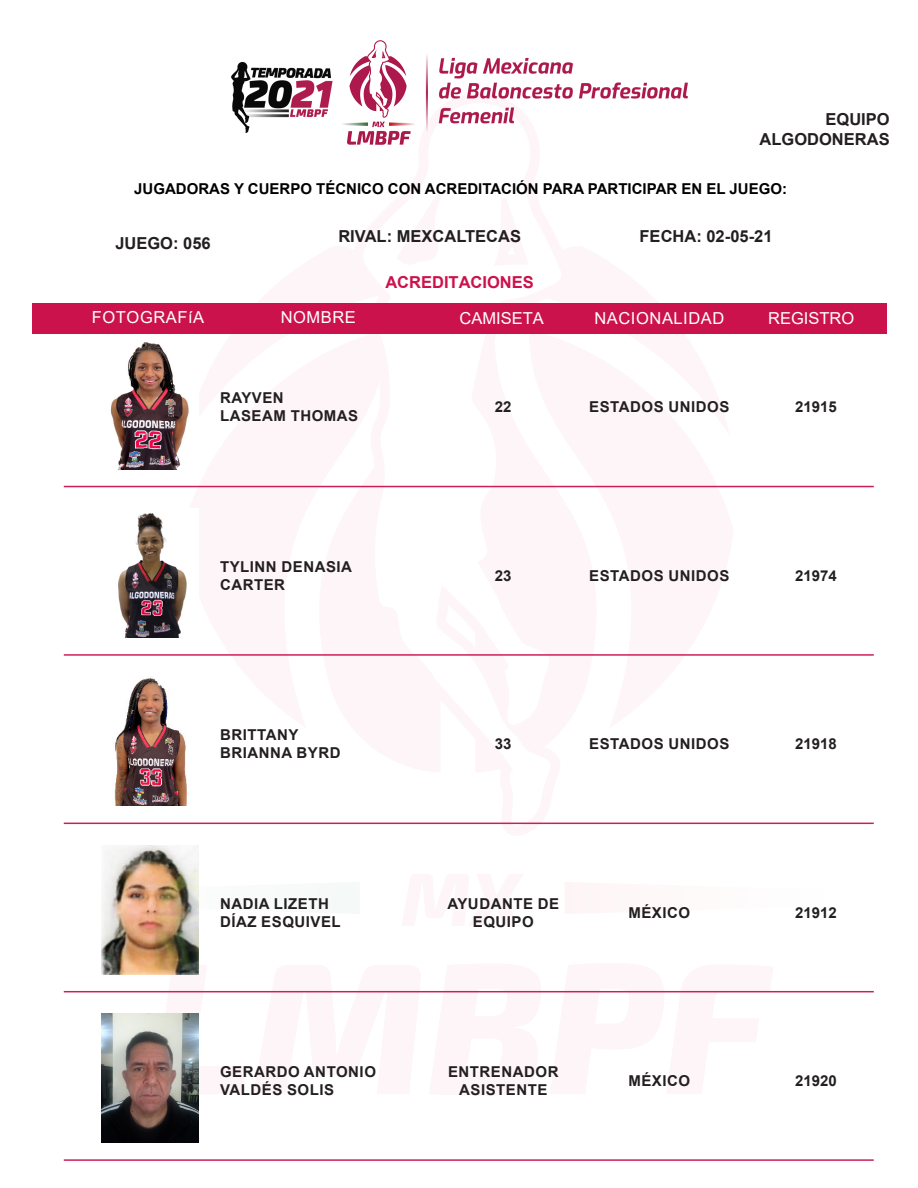
<style>
.page{position:relative;width:918px;height:1188px;background:#fff}
.page>*{position:absolute;margin:0;border:0;box-sizing:border-box;transform-origin:0 0}
.t1{font:700 16.5px/19.8px "Arial";color:#231f20;text-align:right}
.t2{font:16.5px "Arial";letter-spacing:.035em;color:#fff}
.t3{font:16.5px "Arial";color:#fff}
.t4{font:700 16.5px "Arial";color:#cc124c}
.t5{font:700 15px/18px "Arial";letter-spacing:.035em;color:#231f20;text-align:center}
.t6{font:700 15px "Arial";color:#000}
</style>
<div class="page">
<svg style="left:146px;top:953px;width:639px;height:153px"></svg>
<svg style="left:101px;top:871px;width:98px;height:54px"></svg>
<svg style="left:360px;top:485px;width:204px;height:340px"></svg>
<div style="left:33px;top:303px;width:854px;height:31px;background:#cc124c"></div>
<img style="left:232px;top:40px;width:455px;height:105px">
<img style="left:110px;top:342px;width:79px;height:127px">
<hr style="left:64px;top:486px;width:810px;height:1px;background:#cc1f56">
<img style="left:118px;top:513px;width:69px;height:125px">
<hr style="left:64px;top:654px;width:810px;height:2px;background:#cc1f56">
<img style="left:114px;top:678px;width:73px;height:128px">
<hr style="left:64px;top:823px;width:810px;height:1px;background:#cc1f56">
<img style="left:102px;top:845px;width:96px;height:129px">
<hr style="left:64px;top:991px;width:810px;height:1px;background:#cc1f56">
<img style="left:102px;top:1014px;width:96px;height:129px">
<hr style="left:64px;top:1159px;width:810px;height:2px;background:#cc1f56">
<p class="t1" style="left:760px;top:110px;width:132px">EQUIPO<br>ALGODONERAS</p>
<p class="t6" style="left:134px;top:178px;width:654px">JUGADORAS Y CUERPO TÉCNICO CON ACREDITACIÓN PARA PARTICIPAR EN EL JUEGO:</p>
<p class="t1" style="left:115px;top:233px;width:97px">JUEGO: 056</p>
<p class="t1" style="left:338px;top:227px;width:184px">RIVAL: MEXCALTECAS</p>
<p class="t1" style="left:640px;top:227px;width:134px">FECHA: 02-05-21</p>
<p class="t4" style="left:385px;top:271px;width:150px">ACREDITACIONES</p>
<p class="t2" style="left:92px;top:306px;width:114px">FOTOGRAFíA</p>
<p class="t2" style="left:281px;top:306px;width:77px">NOMBRE</p>
<p class="t3" style="left:460px;top:307px;width:86px">CAMISETA</p>
<p class="t3" style="left:768px;top:307px;width:88px">REGISTRO</p>
<p class="t2" style="left:594px;top:307px;width:131px">NACIONALIDAD</p>
<p class="t5" style="left:220px;top:389px;width:65px">RAYVEN</p>
<p class="t5" style="left:220px;top:407px;width:140px">LASEAM THOMAS</p>
<p class="t5" style="left:220px;top:558px;width:134px">TYLINN DENASIA</p>
<p class="t5" style="left:220px;top:576px;width:67px">CARTER</p>
<p class="t5" style="left:220px;top:726px;width:80px">BRITTANY</p>
<p class="t5" style="left:220px;top:744px;width:122px">BRIANNA BYRD</p>
<p class="t5" style="left:220px;top:894px;width:110px">NADIA LIZETH</p>
<p class="t5" style="left:220px;top:912px;width:122px">DÍAZ ESQUIVEL</p>
<p class="t5" style="left:220px;top:1063px;width:157px">GERARDO ANTONIO</p>
<p class="t5" style="left:220px;top:1081px;width:116px">VALDÉS SOLIS</p>
<p class="t5" style="left:495px;top:398px;width:18px">22</p>
<p class="t5" style="left:589px;top:398px;width:142px">ESTADOS UNIDOS</p>
<p class="t5" style="left:795px;top:398px;width:43px">21915</p>
<p class="t5" style="left:495px;top:567px;width:18px">23</p>
<p class="t5" style="left:589px;top:567px;width:142px">ESTADOS UNIDOS</p>
<p class="t5" style="left:795px;top:567px;width:43px">21974</p>
<p class="t5" style="left:495px;top:735px;width:18px">33</p>
<p class="t5" style="left:589px;top:735px;width:142px">ESTADOS UNIDOS</p>
<p class="t5" style="left:795px;top:735px;width:43px">21918</p>
<p class="t5" style="left:447px;top:894px;width:113px">AYUDANTE DE<br>EQUIPO</p>
<p class="t5" style="left:628px;top:903px;width:63px">MÉXICO</p>
<p class="t5" style="left:795px;top:903px;width:43px">21912</p>
<p class="t5" style="left:448px;top:1063px;width:112px">ENTRENADOR<br>ASISTENTE</p>
<p class="t5" style="left:628px;top:1072px;width:63px">MÉXICO</p>
<p class="t5" style="left:795px;top:1072px;width:43px">21920</p>
</div>
